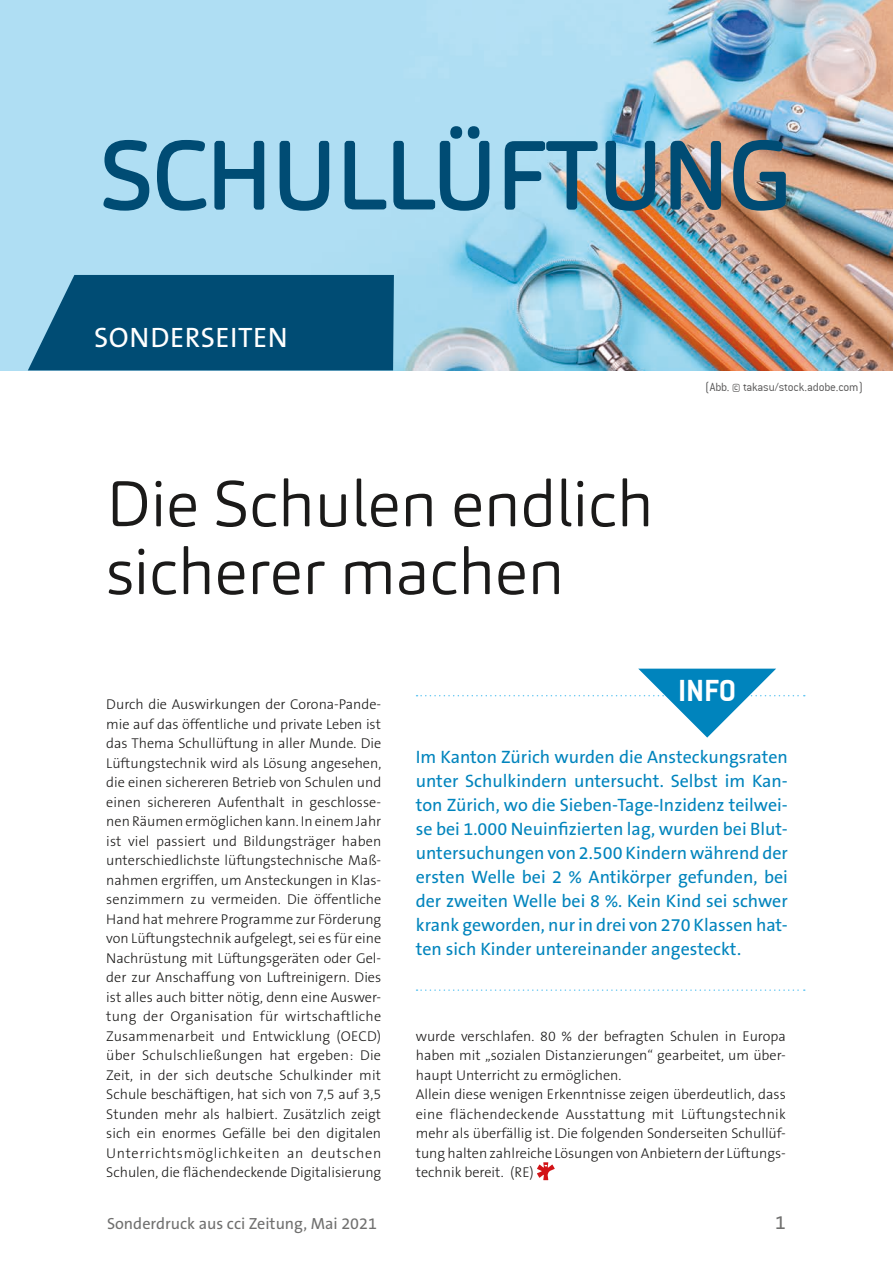
<style>
.page{position:relative;width:893px;height:1263px;background:#fff}
.page>*{position:absolute;margin:0;border:0;box-sizing:border-box;transform-origin:0 0}
.t1{font:300 63.75px/67.8px "Carnas";color:#1b1a19}
.t2{font:33px "Conduit ITCTT Bold";color:#fff}
.t3{font:28.2px "The Sans B5 Plain";letter-spacing:.02em;color:#fff}
.t4{font:19.5px "The Sans B5 Plain";color:#70706f}
.t5{font:18px/24px "The Sans B5 Plain";color:#0084bd;text-align:justify}
.t6{font:16.2px "The Sans B5 Plain";color:#70706f}
.t7{font:300 14.25px/19.5px "The Sans B3";color:#1b1a19;text-align:justify}
.t8{font:12.75px "Conduit ITCTT Light";letter-spacing:-.015em;color:#585757}
</style>
<div class="page">
<img style="left:0;top:0;width:893px;height:370px">
<svg style="left:28px;top:275px;width:412px;height:95px;background:#1c6388"></svg>
<svg style="left:102px;top:124px;width:686px;height:92px;background:#7ea9bd"></svg>
<svg style="left:417px;top:669px;width:388px;height:69px"></svg>
<svg style="left:417px;top:989px;width:388px;height:2px"></svg>
<svg style="left:537px;top:1162px;width:18px;height:18px"></svg>
<h3 class="t3" style="left:94px;top:323px;width:195px">SONDERSEITEN</h3>
<h1 class="t1" style="left:106px;top:470px;width:549px">Die Schulen endlich sicherer machen</h1>
<p class="t8" style="left:705px;top:380px;width:160px">(Abb. © takasu/stock.adobe.com)</p>
<p class="t7" style="left:106px;top:695px;width:277px">Durch die Auswirkungen der Corona-Pande&shy;mie auf das öffentliche und private Leben ist das Thema Schullüftung in aller Munde. Die Lüftungstechnik wird als Lösung angesehen, die einen sichereren Betrieb von Schulen und einen sichereren Aufenthalt in geschlosse&shy;nen Räumen ermöglichen kann. In einem Jahr ist viel passiert und Bildungsträger haben unterschiedlichste lüftungstechnische Maß&shy;nahmen ergriffen, um Ansteckungen in Klas&shy;senzimmern zu vermeiden. Die öffentliche Hand hat mehrere Programme zur Förderung von Lüftungstechnik aufgelegt, sei es für eine Nachrüstung mit Lüftungsgeräten oder Gel&shy;der zur Anschaffung von Luftreinigern. Dies ist alles auch bitter nötig, denn eine Auswer&shy;tung der Organisation für wirtschaftliche Zusammenarbeit und Entwicklung (OECD) über Schulschließungen hat ergeben: Die Zeit, in der sich deutsche Schulkinder mit Schule beschäftigen, hat sich von 7,5 auf 3,5<br>Stunden mehr als halbiert. Zusätzlich zeigt sich ein enormes Gefälle bei den digitalen Unterrichtsmöglichkeiten an deutschen Schulen, die flächendeckende Digitalisierung</p>
<h2 class="t2" style="left:678px;top:671px;width:59px">INFO</h2>
<p class="t5" style="left:416px;top:746px;width:374px">Im Kanton Zürich wurden die Ansteckungsraten unter Schulkindern untersucht. Selbst im Kan&shy;ton Zürich, wo die Sieben-Tage-Inzidenz teilwei&shy;se bei 1.000 Neuinfizierten lag, wurden bei Blut&shy;untersuchungen von 2.500 Kindern während der ersten Welle bei 2 % Antikörper gefunden, bei der zweiten Welle bei 8 %. Kein Kind sei schwer krank geworden, nur in drei von 270 Klassen hat&shy;ten sich Kinder untereinander angesteckt.</p>
<p class="t7" style="left:416px;top:1026px;width:372px;text-align:left">wurde verschlafen. 80 % der befragten Schulen in Europa haben mit „sozialen Distanzierungen“ gearbeitet, um über&shy;haupt Unterricht zu ermöglichen.<br>Allein diese wenigen Erkenntnisse zeigen überdeutlich, dass eine flächendeckende Ausstattung mit Lüftungstechnik mehr als überfällig ist. Die folgenden Sonderseiten Schullüf&shy;tung halten zahlreiche Lösungen von Anbietern der Lüftungs&shy;technik bereit. (RE)</p>
<p class="t6" style="left:107px;top:1215px;width:271px">Sonderdruck aus cci Zeitung, Mai 2021</p>
<h3 class="t4" style="left:775px;top:1212px;width:12px">1</h3>
</div>
